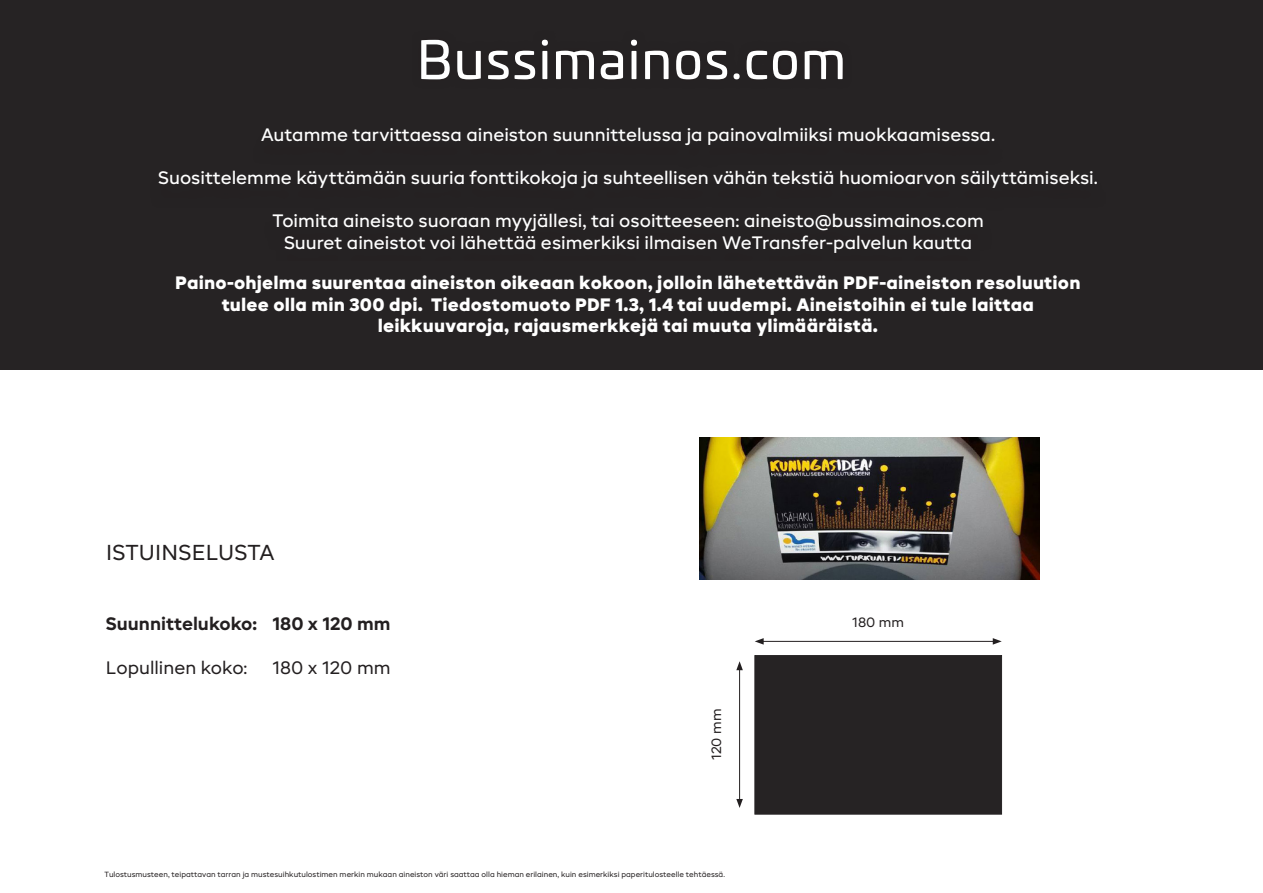
<style>
.page{position:relative;width:1263px;height:893px;background:#fff}
.page>*{position:absolute;margin:0;border:0;box-sizing:border-box;transform-origin:0 0}
.t1{font:51.6px "Univia Pro";letter-spacing:.03em;color:#fff}
.t2{font:21.6px "BR Candor";letter-spacing:.01em;color:#231f20}
.t3{font:500 18px/21.6px "BR Candor";color:#fff;text-align:center}
.t4{font:900 18px/21.6px "BR Candor";letter-spacing:.01em;color:#fff;text-align:center}
.t5{font:700 18px "BR Candor";color:#231f20}
.t6{font:18px "BR Candor";color:#231f20}
.t7{font:13.5px "BR Candor";color:#231f20}
.t8{font:7.5px "BR Candor";color:#231f20}
</style>
<div class="page">
<div style="left:0;top:0;width:1263px;height:369px;background:#262324"></div>
<div style="left:412px;top:30px;width:440px;height:59px;background:#231f20"></div>
<img style="left:699px;top:438px;width:340px;height:142px">
<div style="left:755px;top:655px;width:247px;height:159px;background:#262324"></div>
<hr style="left:739px;top:668px;width:1px;height:133px;background:#231f20">
<svg style="left:736px;top:661px;width:7px;height:9px"></svg>
<svg style="left:736px;top:799px;width:7px;height:9px"></svg>
<hr style="left:761px;top:641px;width:234px;height:1px;background:#231f20">
<svg style="left:993px;top:638px;width:9px;height:7px"></svg>
<svg style="left:755px;top:638px;width:9px;height:7px"></svg>
<div style="left:150px;top:118px;width:956px;height:143px;background:#231f20"></div>
<p class="t1" style="left:417px;top:21px;width:430px">Bussimainos.com</p>
<p class="t3" style="left:261px;top:123px;width:735px">Autamme tarvittaessa aineiston suunnittelussa ja painovalmiiksi muokkaamisessa.</p>
<p class="t3" style="left:158px;top:167px;width:941px">Suosittelemme käyttämään suuria fonttikokoja ja suhteellisen vähän tekstiä huomioarvon säilyttämiseksi.</p>
<p class="t3" style="left:272px;top:210px;width:713px">Toimita aineisto suoraan myyjällesi, tai osoitteeseen: aineisto@bussimainos.com<br>Suuret aineistot voi lähettää esimerkiksi ilmaisen WeTransfer-palvelun kautta</p>
<p class="t4" style="left:175px;top:272px;width:907px">Paino-ohjelma suurentaa aineiston oikeaan kokoon, jolloin lähetettävän PDF-aineiston resoluution tulee olla min 300 dpi. Tiedostomuoto PDF 1.3, 1.4 tai uudempi. Aineistoihin ei tule laittaa leikkuuvaroja, rajausmerkkejä tai muuta ylimääräistä.</p>
<p class="t2" style="left:106px;top:539px;width:170px">ISTUINSELUSTA</p>
<p class="t5" style="left:106px;top:612px;width:286px">Suunnittelukoko: 180 x 120 mm</p>
<p class="t6" style="left:106px;top:657px;width:143px">Lopullinen koko:</p>
<p class="t6" style="left:272px;top:657px;width:120px">180 x 120 mm</p>
<p class="t7" style="left:708px;top:760px;width:53px;rotate:-90deg">120 mm</p>
<p class="t8" style="left:104px;top:870px;width:622px">Tulostusmusteen, teipattavan tarran ja mustesuihkutulostimen merkin mukaan aineiston väri saattaa olla hieman erilainen, kuin esimerkiksi paperitulosteelle tehtäessä.</p>
<p class="t7" style="left:852px;top:614px;width:53px">180 mm</p>
</div>
